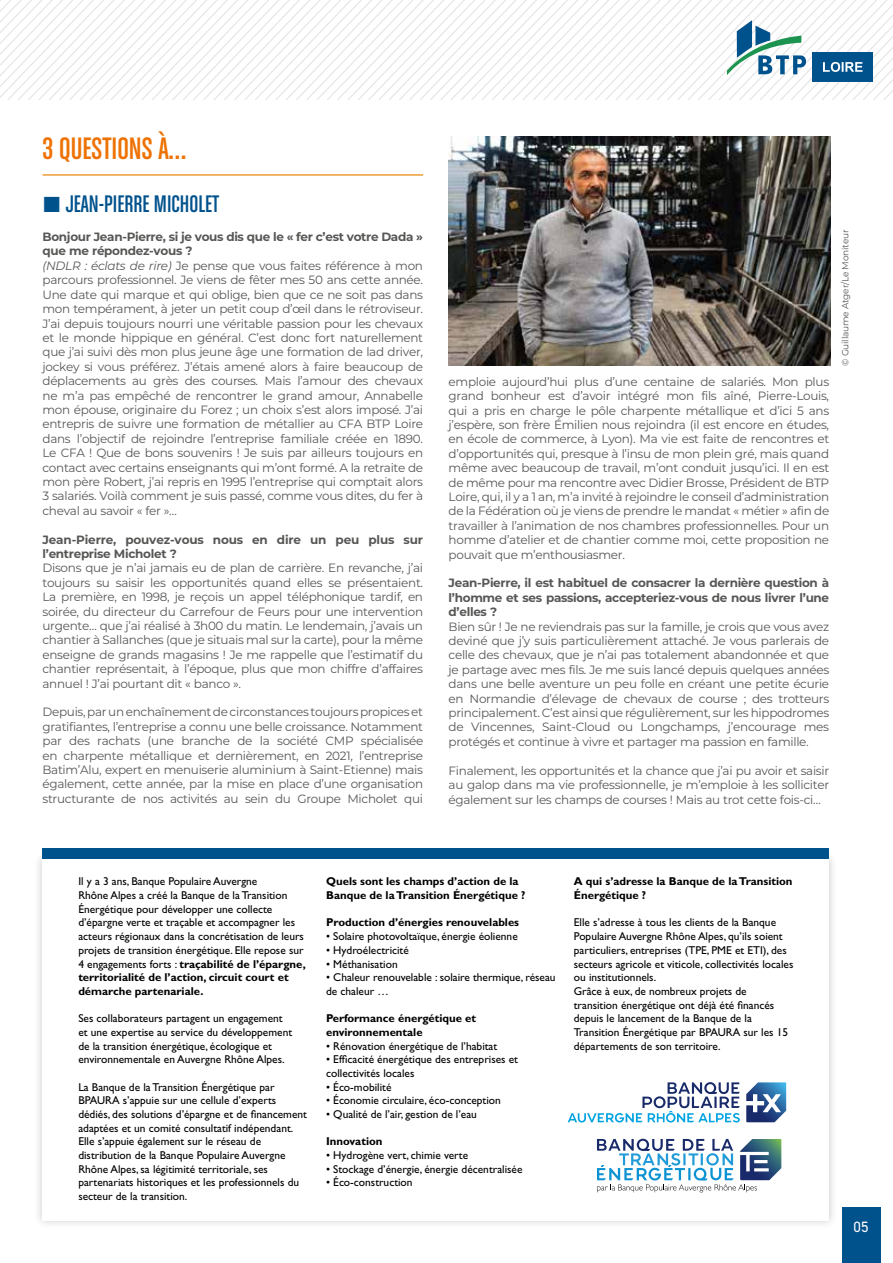
<style>
.page{position:relative;width:893px;height:1263px;background:#fff}
.page>*{position:absolute;margin:0;border:0;box-sizing:border-box;transform-origin:0 0}
.t1{font:33px "Chalet Comprime Cologne Eighty";color:#ee7203}
.t2{font:25.5px "Chalet Comprime Cologne Eighty";color:#00528d}
.t3{font:15px "DIN2014";color:#fff}
.t4{font:12px/14.4px "Montserrat";letter-spacing:-.025em;color:#575756;text-align:justify}
.t5{font:700 12px/14.4px "Montserrat";letter-spacing:-.025em;color:#575756}
.t6{font:11.4px/13.6px "Gill Sans Std";color:#000}
.t7{font:700 11.4px/13.6px "Gill Sans Std";color:#000}
.t8{font:9px "Montserrat";letter-spacing:-.025em;color:#575756}
.s1{font-weight:700}
.s2{font-style:italic}
</style>
<div class="page">
<div style="left:33px;top:849px;width:805px;height:381px;background:#000;opacity:.2"></div>
<div style="left:43px;top:859px;width:786px;height:361px;background:#fff"></div>
<svg style="left:597px;top:1139px;width:184px;height:53px"></svg>
<svg style="left:568px;top:1082px;width:172px;height:40px"></svg>
<svg style="left:746px;top:1082px;width:40px;height:40px"></svg>
<div style="left:842px;top:1208px;width:38px;height:55px;background:#00528d"></div>
<svg style="left:0;top:0;width:893px;height:100px"></svg>
<hr style="left:43px;top:174px;width:380px;height:2px;background:#ed9c37">
<img style="left:449px;top:136px;width:382px;height:230px">
<div style="left:43px;top:848px;width:786px;height:11px;background:#00528d"></div>
<h1 class="t1" style="left:43px;top:130px;width:146px">3 QUESTIONS À…</h1>
<h2 class="t2" style="left:66px;top:189px;width:155px">JEAN-PIERRE MICHOLET</h2>
<p class="t4" style="left:43px;top:229px;width:382px;text-align:left"><span class="s1">Bonjour Jean-Pierre, si je vous dis que le « fer c’est votre Dada » que me répondez-vous ?<br></span><span class="s2">(NDLR : éclats de rire)</span> Je pense que vous faites référence à mon parcours professionnel. Je viens de fêter mes 50 ans cette année.<br>Une date qui marque et qui oblige, bien que ce ne soit pas dans mon tempérament, à jeter un petit coup d’œil dans le rétroviseur.<br>J’ai depuis toujours nourri une véritable passion pour les chevaux et le monde hippique en général. C’est donc fort naturellement que j’ai suivi dès mon plus jeune âge une formation de lad driver, jockey si vous préférez. J’étais amené alors à faire beaucoup de déplacements au grès des courses. Mais l’amour des chevaux ne m’a pas empêché de rencontrer le grand amour, Annabelle mon épouse, originaire du Forez ; un choix s’est alors imposé. J’ai entrepris de suivre une formation de métallier au CFA BTP Loire dans l’objectif de rejoindre l’entreprise familiale créée en 1890.<br>Le CFA ! Que de bons souvenirs ! Je suis par ailleurs toujours en contact avec certains enseignants qui m’ont formé. A la retraite de mon père Robert, j’ai repris en 1995 l’entreprise qui comptait alors 3 salariés. Voilà comment je suis passé, comme vous dites, du fer à cheval au savoir « fer »…</p>
<p class="t5" style="left:43px;top:531px;width:382px">Jean-Pierre, pouvez-vous nous en dire un peu plus sur l’entreprise Micholet ?</p>
<p class="t4" style="left:43px;top:560px;width:382px">Disons que je n’ai jamais eu de plan de carrière. En revanche, j’ai toujours su saisir les opportunités quand elles se présentaient.<br>La première, en 1998, je reçois un appel téléphonique tardif, en soirée, du directeur du Carrefour de Feurs pour une intervention urgente… que j’ai réalisé à 3h00 du matin. Le lendemain, j’avais un chantier à Sallanches (que je situais mal sur la carte), pour la même enseigne de grands magasins ! Je me rappelle que l’estimatif du chantier représentait, à l’époque, plus que mon chiffre d’affaires annuel ! J’ai pourtant dit « banco ».</p>
<p class="t4" style="left:43px;top:704px;width:382px">Depuis, par un enchaînement de circonstances toujours propices et gratifiantes, l’entreprise a connu une belle croissance. Notamment par des rachats (une branche de la société CMP spécialisée en charpente métallique et dernièrement, en 2021, l’entreprise Batim’Alu, expert en menuiserie aluminium à Saint-Etienne) mais également, cette année, par la mise en place d’une organisation structurante de nos activités au sein du Groupe Micholet qui</p>
<p class="t4" style="left:449px;top:374px;width:382px">emploie aujourd’hui plus d’une centaine de salariés. Mon plus grand bonheur est d’avoir intégré mon fils aîné, Pierre-Louis, qui a pris en charge le pôle charpente métallique et d’ici 5 ans j’espère, son frère Émilien nous rejoindra (il est encore en études, en école de commerce, à Lyon). Ma vie est faite de rencontres et d’opportunités qui, presque à l’insu de mon plein gré, mais quand même avec beaucoup de travail, m’ont conduit jusqu’ici. Il en est de même pour ma rencontre avec Didier Brosse, Président de BTP Loire, qui, il y a 1 an, m’a invité à rejoindre le conseil d’administration de la Fédération où je viens de prendre le mandat « métier » afin de travailler à l’animation de nos chambres professionnelles. Pour un homme d’atelier et de chantier comme moi, cette proposition ne pouvait que m’enthousiasmer.</p>
<p class="t5" style="left:449px;top:575px;width:382px;text-align:justify">Jean-Pierre, il est habituel de consacrer la dernière question à l’homme et ses passions, accepteriez-vous de nous livrer l’une d’elles ?</p>
<p class="t4" style="left:449px;top:619px;width:382px">Bien sûr ! Je ne reviendrais pas sur la famille, je crois que vous avez deviné que j’y suis particulièrement attaché. Je vous parlerais de celle des chevaux, que je n’ai pas totalement abandonnée et que je partage avec mes fils. Je me suis lancé depuis quelques années dans une belle aventure un peu folle en créant une petite écurie en Normandie d’élevage de chevaux de course ; des trotteurs principalement. C’est ainsi que régulièrement, sur les hippodromes de Vincennes, Saint-Cloud ou Longchamps, j’encourage mes protégés et continue à vivre et partager ma passion en famille.</p>
<p class="t4" style="left:449px;top:763px;width:382px">Finalement, les opportunités et la chance que j’ai pu avoir et saisir au galop dans ma vie professionnelle, je m’emploie à les solliciter également sur les champs de courses ! Mais au trot cette fois-ci…</p>
<p class="t8" style="left:839px;top:366px;width:137px;rotate:-90deg">© Guillaume Atger/Le Moniteur</p>
<p class="t6" style="left:78px;top:875px;width:229px">Il y a 3 ans, Banque Populaire Auvergne<br>Rhône Alpes a créé la Banque de la Transition Énergétique pour développer une collecte d’épargne verte et traçable et accompagner les acteurs régionaux dans la concrétisation de leurs projets de transition énergétique. Elle repose sur 4 engagements forts : <span class="s1">traçabilité de l’épargne, territorialité de l’action, circuit court et démarche partenariale.</span></p>
<p class="t6" style="left:78px;top:1012px;width:215px">Ses collaborateurs partagent un engagement et une expertise au service du développement de la transition énergétique, écologique et environnementale en Auvergne Rhône Alpes.</p>
<p class="t6" style="left:78px;top:1080px;width:230px">La Banque de la Transition Énergétique par BPAURA s’appuie sur une cellule d’experts dédiés, des solutions d’épargne et de financement adaptées et un comité consultatif indépendant.<br>Elle s’appuie également sur le réseau de distribution de la Banque Populaire Auvergne Rhône Alpes, sa légitimité territoriale, ses partenariats historiques et les professionnels du secteur de la transition.</p>
<p class="t7" style="left:326px;top:875px;width:201px">Quels sont les champs d’action de la<br>Banque de la Transition Énergétique ?</p>
<p class="t7" style="left:326px;top:916px;width:195px">Production d’énergies renouvelables</p>
<p class="t6" style="left:326px;top:929px;width:193px">• Solaire photovoltaïque, énergie éolienne</p>
<p class="t6" style="left:326px;top:943px;width:84px">• Hydroélectricité</p>
<p class="t6" style="left:326px;top:957px;width:73px">• Méthanisation</p>
<p class="t6" style="left:326px;top:970px;width:231px">• Chaleur renouvelable : solaire thermique, réseau de chaleur …</p>
<p class="t7" style="left:326px;top:1011px;width:152px">Performance énergétique et environnementale</p>
<p class="t6" style="left:326px;top:1039px;width:173px">• Rénovation énergétique de l’habitat</p>
<p class="t6" style="left:326px;top:1053px;width:193px">• Efficacité énergétique des entreprises et collectivités locales</p>
<p class="t6" style="left:326px;top:1080px;width:67px">• Éco-mobilité</p>
<p class="t6" style="left:326px;top:1094px;width:176px">• Économie circulaire, éco-conception</p>
<p class="t6" style="left:326px;top:1107px;width:152px">• Qualité de l’air, gestion de l’eau</p>
<p class="t7" style="left:326px;top:1135px;width:58px">Innovation</p>
<p class="t6" style="left:326px;top:1148px;width:144px">• Hydrogène vert, chimie verte</p>
<p class="t6" style="left:326px;top:1162px;width:198px">• Stockage d’énergie, énergie décentralisée</p>
<p class="t6" style="left:326px;top:1176px;width:88px">• Éco-construction</p>
<p class="t7" style="left:574px;top:875px;width:220px">A qui s’adresse la Banque de la Transition<br>Énergétique ?</p>
<p class="t6" style="left:574px;top:916px;width:221px">Elle s’adresse à tous les clients de la Banque Populaire Auvergne Rhône Alpes, qu’ils soient particuliers, entreprises (TPE, PME et ETI), des secteurs agricole et viticole, collectivités locales ou institutionnels.<br>Grâce à eux, de nombreux projets de transition énergétique ont déjà été financés depuis le lancement de la Banque de la Transition Énergétique par BPAURA sur les 15 départements de son territoire.</p>
<p class="t3" style="left:854px;top:1217px;width:16px">05</p>
</div>
